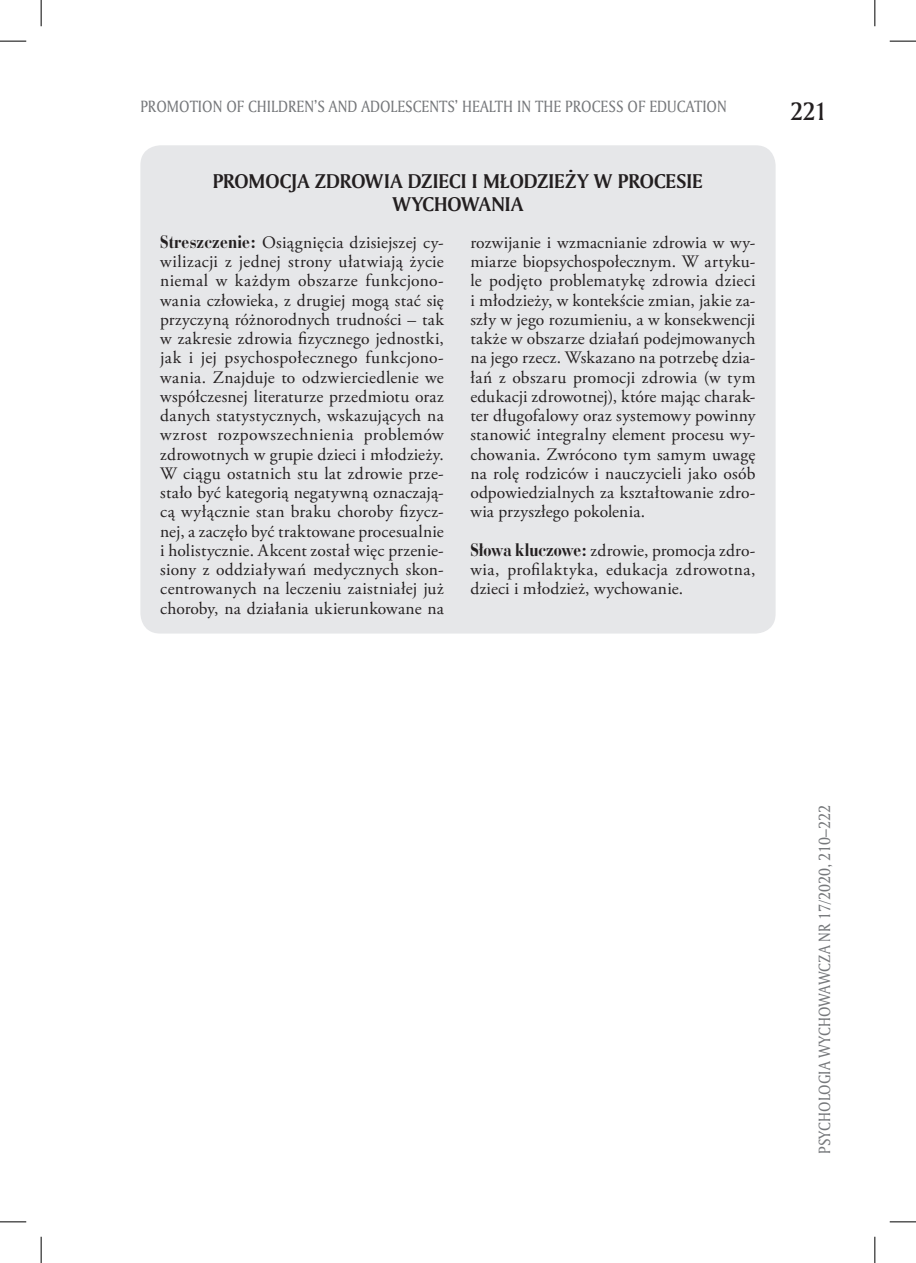
<style>
.page{position:relative;width:916px;height:1263px;background:#fff}
.page>*{position:absolute;margin:0;border:0;box-sizing:border-box;transform-origin:0 0}
.t1{font:24.5px "Amerigo Md PL";color:#231f20;scale:.9 1}
.streszczenie_ang_tyt{font:700 19.25px/22.8px "Amerigo PL";letter-spacing:-.005em;color:#231f20;text-align:center}
.streszczenie_pol-kon{font:17.5px/19.2px "Adobe Garamond Pro";letter-spacing:.01em;color:#231f20;text-align:justify}
.streszczenie_klucz_p{font:17.5px/19.2px "Adobe Garamond Pro";letter-spacing:.015em;color:#231f20;text-align:justify}
.t2{font:15.75px "Amerigo PL";color:#76787b;scale:.9 1}
.s1{font-family:"Bauer Bodoni Bd Cn PL"}
</style>
<div class="page">
<div style="left:140px;top:145px;width:635px;height:489px;background:#e6e7e9;border-radius:20px"></div>
<svg style="left:0;top:41px;width:26px;height:1px"></svg>
<svg style="left:889px;top:41px;width:27px;height:1px"></svg>
<svg style="left:0;top:1221px;width:26px;height:1px"></svg>
<svg style="left:889px;top:1221px;width:27px;height:1px"></svg>
<svg style="left:41px;top:0;width:1px;height:26px"></svg>
<svg style="left:41px;top:1237px;width:1px;height:26px"></svg>
<svg style="left:874px;top:0;width:1px;height:26px"></svg>
<svg style="left:874px;top:1237px;width:1px;height:26px"></svg>
<p class="t2" style="left:140px;top:96px;width:20px">PROMOTION</p>
<p class="t2" style="left:226px;top:96px;width:35px">OF CHILDREN</p>
<p class="t2" style="left:314px;top:96px;width:28px">’S AND</p>
<p class="t2" style="left:361px;top:96px;width:11px">ADOLESCENTS</p>
<p class="t2" style="left:455px;top:96px;width:19px">’ HEALTH</p>
<p class="t2" style="left:517px;top:96px;width:31px">IN THE</p>
<p class="t2" style="left:565px;top:96px;width:11px">PROCESS</p>
<p class="t2" style="left:627px;top:96px;width:35px">OF EDUCATION</p>
<h1 class="t1" style="left:790px;top:95px;width:42px">221</h1>
<p class="streszczenie_ang_tyt" style="left:213px;top:169px;width:492px">PROMOCJA ZDROWIA DZIECI I MŁODZIEŻY W PROCESIE<br>WYCHOWANIA</p>
<p class="streszczenie_pol-kon" style="left:160px;top:233px;width:285px"><span class="s1">Streszczenie:</span> Osiągnięcia dzisiejszej cy&shy;wilizacji z jednej strony ułatwiają życie niemal w każdym obszarze funkcjono&shy;wania człowieka, z drugiej mogą stać się przyczyną różnorodnych trudności – tak w zakresie zdrowia fizycznego jednostki, jak i jej psychospołecznego funkcjono&shy;wania. Znajduje to odzwierciedlenie we współczesnej literaturze przedmiotu oraz danych statystycznych, wskazujących na wzrost rozpowszechnienia problemów zdrowotnych w grupie dzieci i młodzieży.<br>W ciągu ostatnich stu lat zdrowie prze&shy;stało być kategorią negatywną oznaczają&shy;cą wyłącznie stan braku choroby fizycz&shy;nej, a zaczęło być traktowane procesualnie i holistycznie. Akcent został więc przenie&shy;siony z oddziaływań medycznych skon&shy;centrowanych na leczeniu zaistniałej już choroby, na działania ukierunkowane na</p>
<p class="streszczenie_pol-kon" style="left:470px;top:233px;width:286px">rozwijanie i wzmacnianie zdrowia w wy&shy;miarze biopsychospołecznym. W artyku&shy;le podjęto problematykę zdrowia dzieci i młodzieży, w kontekście zmian, jakie za&shy;szły w jego rozumieniu, a w konsekwencji także w obszarze działań podejmowanych na jego rzecz. Wskazano na potrzebę dzia&shy;łań z obszaru promocji zdrowia (w tym edukacji zdrowotnej), które mając charak&shy;ter długofalowy oraz systemowy powinny stanowić integralny element procesu wy&shy;chowania. Zwrócono tym samym uwagę na rolę rodziców i nauczycieli jako osób odpowiedzialnych za kształtowanie zdro&shy;wia przyszłego pokolenia.</p>
<p class="streszczenie_klucz_p" style="left:470px;top:541px;width:286px"><span class="s1">Słowa kluczowe:</span> zdrowie, promocja zdro&shy;wia, profilaktyka, edukacja zdrowotna, dzieci i młodzież, wychowanie.</p>
<p class="t2" style="left:814px;top:1153px;width:389px;rotate:-90deg">PSYCHOLOGIA WYCHOWAWCZA NR 17/2020, 210–222</p>
</div>
